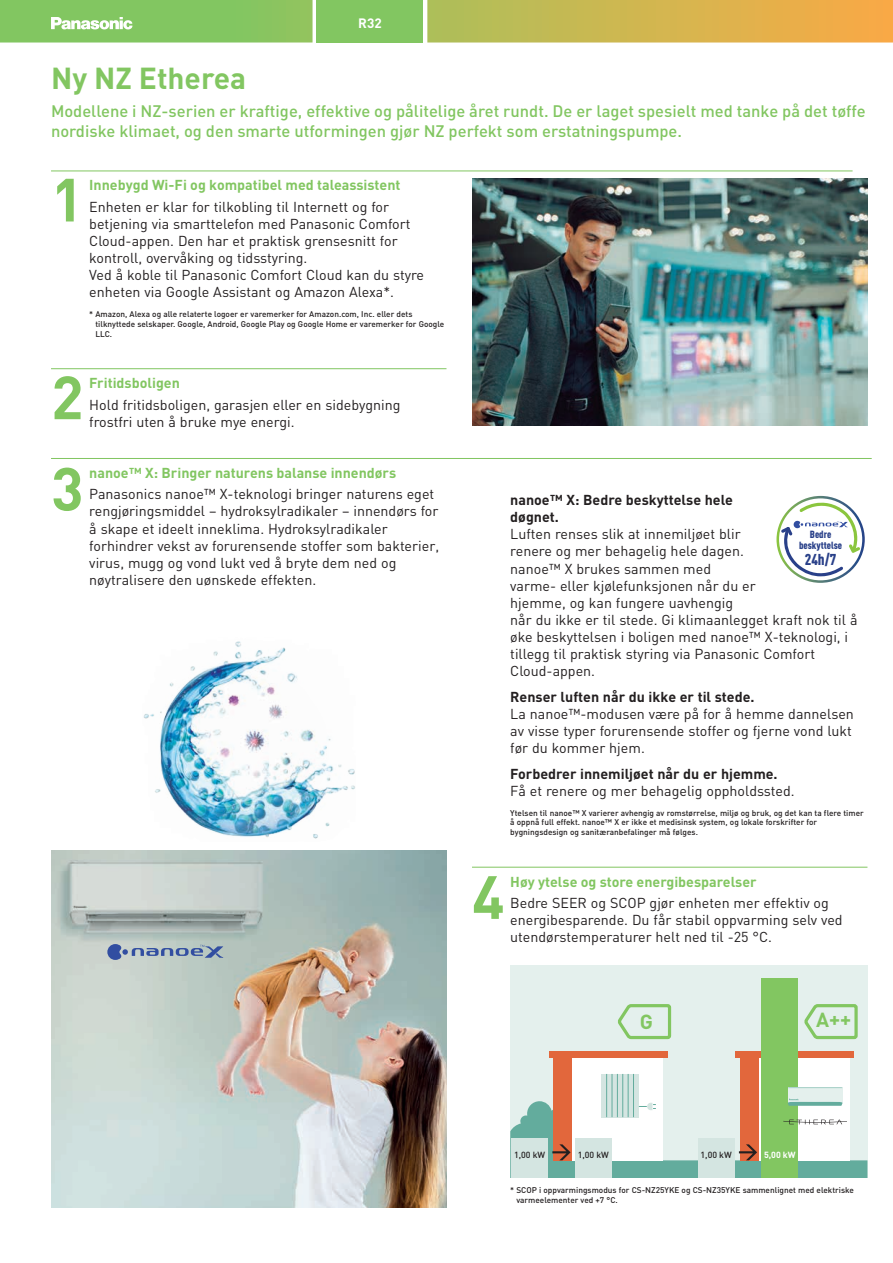
<style>
.page{position:relative;width:893px;height:1263px;background:#fff}
.page>*{position:absolute;margin:0;border:0;box-sizing:border-box;transform-origin:0 0}
.t1{font:700 60px/91.5px "DIN";color:#82c661}
.t2{font:700 30px "DIN";color:#82c661}
.t3{font:700 20.1px "DIN";color:#82c661}
.t4{font:500 16.5px/19.8px "DIN";color:#82c661}
.t5{font:900 15.6px "DIN Cond";color:#294089}
.t6{font:14.25px/17.1px "DIN";color:#231f20}
.t7{font:700 14.25px "DIN";color:#82c661}
.t8{font:700 14.25px/17.1px "DIN";color:#231f20}
.t9{font:700 13.5px "DIN";color:#fff}
.t10{font:900 10.2px/10.9px "DIN Cond";color:#294089;text-align:center}
.t11{font:500 8.85px "DIN";color:#231f20}
.t12{font:700 8.85px "DIN";color:#fff}
.t13{font:500 8.25px/9.9px "DIN";color:#231f20}
</style>
<div class="page">
<svg style="left:0;top:0;width:893px;height:43px"></svg>
<div style="left:317px;top:0;width:106px;height:43px;background:#82c661"></div>
<svg style="left:776px;top:496px;width:89px;height:87px"></svg>
<hr style="left:472px;top:867px;width:395px;height:1px;background:#82c661">
<img style="left:472px;top:179px;width:395px;height:246px">
<hr style="left:51px;top:171px;width:802px;height:1px;background:#82c661">
<hr style="left:51px;top:368px;width:395px;height:1px;background:#82c661">
<hr style="left:51px;top:458px;width:821px;height:1px;background:#82c661">
<img style="left:51px;top:850px;width:395px;height:358px">
<svg style="left:107px;top:944px;width:116px;height:16px"></svg>
<img style="left:143px;top:641px;width:212px;height:198px">
<div style="left:510px;top:965px;width:357px;height:213px;background:#e4f0ed"></div>
<div style="left:572px;top:1058px;width:91px;height:102px;background:#fff"></div>
<div style="left:758px;top:1058px;width:91px;height:102px;background:#fff"></div>
<div style="left:553px;top:1051px;width:19px;height:109px;background:#e2673c"></div>
<div style="left:549px;top:1051px;width:118px;height:7px;background:#e2673c"></div>
<div style="left:740px;top:1051px;width:18px;height:109px;background:#e2673c"></div>
<div style="left:735px;top:1051px;width:119px;height:7px;background:#e2673c"></div>
<div style="left:762px;top:978px;width:36px;height:200px;background:#82c661"></div>
<div style="left:601px;top:1074px;width:38px;height:43px;background:#d4e5e1"></div>
<hr style="left:606px;top:1074px;width:1px;height:43px;background:#63ac9d">
<hr style="left:612px;top:1074px;width:1px;height:43px;background:#63ac9d">
<hr style="left:617px;top:1074px;width:1px;height:43px;background:#63ac9d">
<hr style="left:622px;top:1074px;width:1px;height:43px;background:#63ac9d">
<hr style="left:628px;top:1074px;width:1px;height:43px;background:#63ac9d">
<hr style="left:633px;top:1074px;width:1px;height:43px;background:#63ac9d">
<svg style="left:804px;top:1004px;width:54px;height:36px"></svg>
<svg style="left:618px;top:1004px;width:54px;height:36px"></svg>
<div style="left:788px;top:1088px;width:54px;height:15px;background:#e4f0ed"></div>
<svg style="left:510px;top:1099px;width:357px;height:79px"></svg>
<svg style="left:788px;top:1087px;width:55px;height:1px"></svg>
<p class="t9" style="left:358px;top:15px;width:25px">R32</p>
<h2 class="t2" style="left:51px;top:58px;width:197px">Ny NZ Etherea</h2>
<p class="t4" style="left:51px;top:101px;width:816px">Modellene i NZ-serien er kraftige, effektive og pålitelige året rundt. De er laget spesielt med tanke på det tøffe nordiske klimaet, og den smarte utformingen gjør NZ perfekt som erstatningspumpe.</p>
<h1 class="t1" style="left:51px;top:151px;width:34px">1</h1>
<p class="t7" style="left:89px;top:176px;width:313px">Innebygd Wi-Fi og kompatibel med taleassistent</p>
<p class="t6" style="left:89px;top:198px;width:336px">Enheten er klar for tilkobling til Internett og for betjening via smarttelefon med Panasonic Comfort Cloud-appen. Den har et praktisk grensesnitt for kontroll, overvåking og tidsstyring.<br>Ved å koble til Panasonic Comfort Cloud kan du styre enheten via Google Assistant og Amazon Alexa*.</p>
<p class="t13" style="left:95px;top:309px;width:350px;text-indent:-6px">* Amazon, Alexa og alle relaterte logoer er varemerker for Amazon.com, Inc. eller dets tilknyttede selskaper. Google, Android, Google Play og Google Home er varemerker for Google<br>LLC.</p>
<h1 class="t1" style="left:51px;top:349px;width:34px">2<br>3</h1>
<p class="t7" style="left:89px;top:374px;width:92px">Fritidsboligen</p>
<p class="t6" style="left:89px;top:396px;width:313px">Hold fritidsboligen, garasjen eller en sidebygning frostfri uten å bruke mye energi.</p>
<p class="t7" style="left:89px;top:463px;width:308px">nanoe™ X: Bringer naturens balanse innendørs</p>
<p class="t6" style="left:89px;top:485px;width:351px">Panasonics nanoe™ X-teknologi bringer naturens eget rengjøringsmiddel – hydroksylradikaler – innendørs for å skape et ideelt inneklima. Hydroksylradikaler forhindrer vekst av forurensende stoffer som bakterier, virus, mugg og vond lukt ved å bryte dem ned og nøytralisere den uønskede effekten.</p>
<p class="t8" style="left:510px;top:491px;width:224px">nanoe™ X: Bedre beskyttelse hele døgnet.</p>
<p class="t6" style="left:510px;top:525px;width:349px">Luften renses slik at innemiljøet blir<br>renere og mer behagelig hele dagen.<br>nanoe™ X brukes sammen med<br>varme- eller kjølefunksjonen når du er<br>hjemme, og kan fungere uavhengig<br>når du ikke er til stede. Gi klimaanlegget kraft nok til å øke beskyttelsen i boligen med nanoe™ X-teknologi, i tillegg til praktisk styring via Panasonic Comfort Cloud‑appen.</p>
<p class="t8" style="left:510px;top:687px;width:246px">Renser luften når du ikke er til stede.</p>
<p class="t6" style="left:510px;top:705px;width:345px">La nanoe™-modusen være på for å hemme dannelsen av visse typer forurensende stoffer og fjerne vond lukt før du kommer hjem.</p>
<p class="t8" style="left:510px;top:764px;width:269px">Forbedrer innemiljøet når du er hjemme.</p>
<p class="t6" style="left:510px;top:782px;width:286px">Få et renere og mer behagelig oppholdssted.</p>
<p class="t13" style="left:510px;top:807px;width:355px">Ytelsen til nanoe™ X varierer avhengig av romstørrelse, miljø og bruk, og det kan ta flere timer å oppnå full effekt. nanoe™ X er ikke et medisinsk system, og lokale forskrifter for bygningsdesign og sanitæranbefalinger må følges.</p>
<p class="t7" style="left:510px;top:872px;width:248px">Høy ytelse og store energibesparelser</p>
<p class="t6" style="left:510px;top:894px;width:334px">Bedre SEER og SCOP gjør enheten mer effektiv og energibesparende. Du får stabil oppvarming selv ved utendørstemperaturer helt ned til -25 °C.</p>
<p class="t10" style="left:799px;top:529px;width:45px">Bedre beskyttelse</p>
<p class="t5" style="left:805px;top:549px;width:33px">24h/7</p>
<h1 class="t1" style="left:472px;top:849px;width:34px">4</h1>
<h3 class="t3" style="left:640px;top:1008px;width:15px">G</h3>
<h3 class="t3" style="left:816px;top:1006px;width:37px">A++</h3>
<p class="t11" style="left:514px;top:1149px;width:33px">1,00 kW</p>
<p class="t11" style="left:578px;top:1149px;width:33px">1,00 kW</p>
<p class="t11" style="left:701px;top:1149px;width:33px">1,00 kW</p>
<p class="t12" style="left:764px;top:1148px;width:33px">5,00 kW</p>
<p class="t13" style="left:516px;top:1185px;width:339px;text-indent:-6px">* SCOP i oppvarmingsmodus for CS-NZ25YKE og CS-NZ35YKE sammenlignet med elektriske varmeelementer ved +7 °C.</p>
</div>
